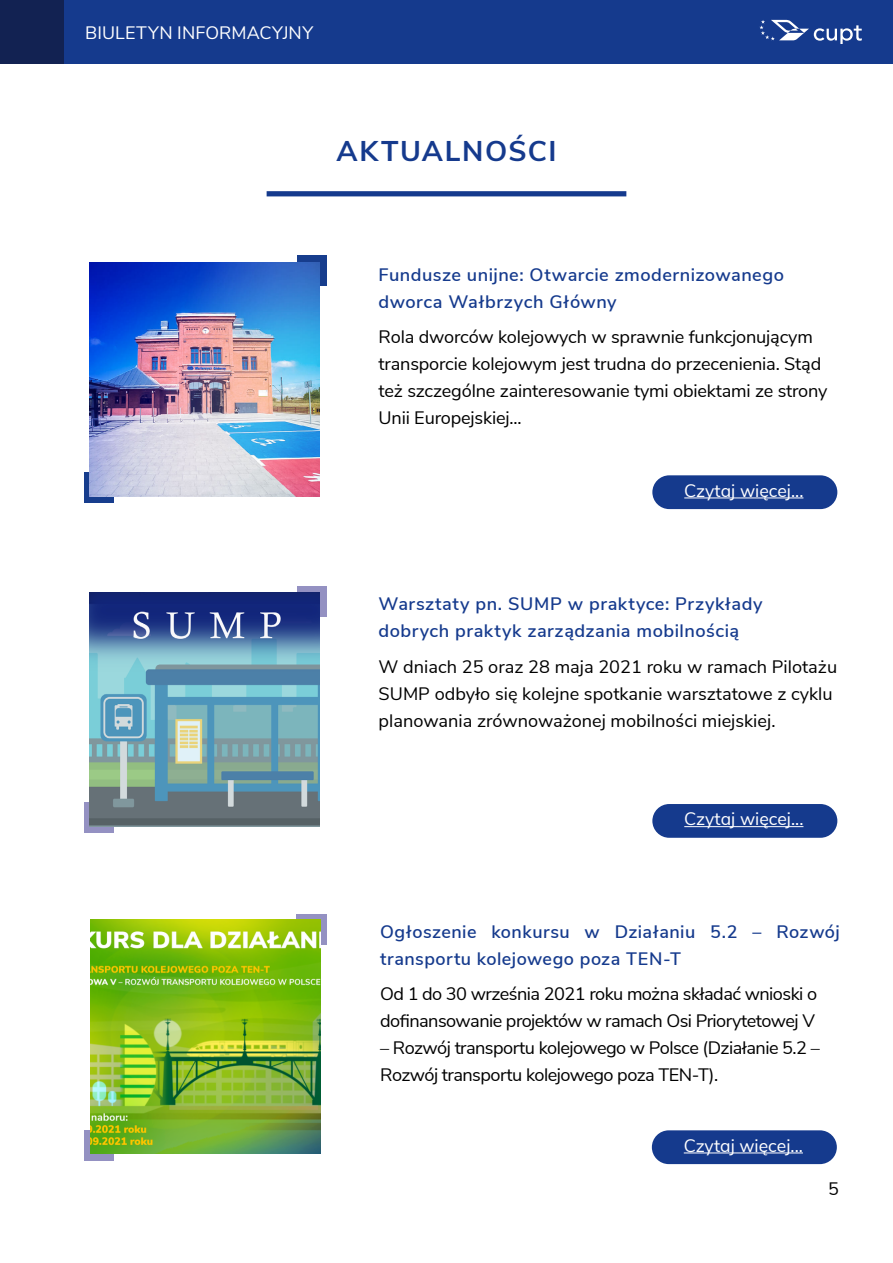
<style>
.page{position:relative;width:893px;height:1263px;background:#fff}
.page>*{position:absolute;margin:0;border:0;box-sizing:border-box;transform-origin:0 0}
.Nagłówki_-_sekcje{font:700 28.5px "Nunito Sans";letter-spacing:.055em;color:#153a8d}
.aktualności_treść{font:18px/27px "Nunito Sans";letter-spacing:-.01em;color:#000}
.Head_aktualności{font:600 18px/27px "Nunito Sans";letter-spacing:.025em;color:#153a8d}
.aktualności_treść-2{font:18px/27px "Nunito Sans";letter-spacing:-.03em;color:#000}
.czytaj_więcej{font:18px "Nunito Sans";color:#fff}
.t1{font:16.5px "Nunito Sans";letter-spacing:.01em;color:#fff}
</style>
<div class="page">
<div style="left:38px;top:0;width:855px;height:64px;background:#153a8d"></div>
<div style="left:0;top:0;width:64px;height:64px;background:#122252"></div>
<svg style="left:759px;top:20px;width:103px;height:24px"></svg>
<div style="left:267px;top:191px;width:359px;height:5px;background:#153a8d"></div>
<div style="left:297px;top:255px;width:30px;height:30px;background:#173d8d"></div>
<div style="left:84px;top:472px;width:29px;height:30px;background:#173d8d"></div>
<img style="left:90px;top:263px;width:230px;height:234px">
<div style="left:652px;top:475px;width:185px;height:34px;background:#153a8d;border-radius:17px"></div>
<hr style="left:684px;top:497px;width:119px;height:1px;background:#fff">
<div style="left:297px;top:587px;width:30px;height:30px;background:#9491c2"></div>
<div style="left:84px;top:803px;width:29px;height:30px;background:linear-gradient(to bottom,#9491c2,#9491c2)"></div>
<img style="left:90px;top:592px;width:230px;height:234px">
<div style="left:652px;top:804px;width:185px;height:34px;background:#153a8d;border-radius:17px"></div>
<hr style="left:684px;top:826px;width:119px;height:1px;background:#fff">
<div style="left:652px;top:1130px;width:185px;height:34px;background:#153a8d;border-radius:17px"></div>
<hr style="left:684px;top:1152px;width:119px;height:1px;background:#fff">
<div style="left:298px;top:915px;width:29px;height:30px;background:#9491c2"></div>
<svg style="left:84px;top:1130px;width:30px;height:30px"></svg>
<div style="left:296px;top:915px;width:30px;height:30px;background:#9491c2"></div>
<img style="left:91px;top:919px;width:230px;height:234px">
<p class="t1" style="left:85px;top:20px;width:212px">BIULETYN INFORMACYJNY</p>
<p class="Nagłówki_-_sekcje" style="left:336px;top:131px;width:222px">AKTUALNOŚCI</p>
<p class="Head_aktualności" style="left:379px;top:260px;width:407px">Fundusze unijne: Otwarcie zmodernizowanego dworca Wałbrzych Główny</p>
<p class="aktualności_treść" style="left:379px;top:322px;width:450px">Rola dworców kolejowych w sprawnie funkcjonującym transporcie kolejowym jest trudna do przecenienia. Stąd też szczególne zainteresowanie tymi obiektami ze strony Unii Europejskiej...</p>
<p class="czytaj_więcej" style="left:684px;top:477px;width:121px">Czytaj więcej...</p>
<p class="Head_aktualności" style="left:379px;top:589px;width:385px">Warsztaty pn. SUMP w praktyce: Przykłady dobrych praktyk zarządzania mobilnością</p>
<p class="aktualności_treść" style="left:379px;top:652px;width:460px">W dniach 25 oraz 28 maja 2021 roku w ramach Pilotażu<br>SUMP odbyło się kolejne spotkanie warsztatowe z cyklu planowania zrównoważonej mobilności miejskiej.</p>
<p class="czytaj_więcej" style="left:684px;top:806px;width:121px">Czytaj więcej...</p>
<p class="Head_aktualności" style="left:380px;top:917px;width:461px">Ogłoszenie konkursu w Działaniu 5.2 – Rozwój transportu kolejowego poza TEN-T</p>
<p class="aktualności_treść-2" style="left:380px;top:979px;width:438px">Od 1 do 30 września 2021 roku można składać wnioski o dofinansowanie projektów w ramach Osi Priorytetowej V</p>
<p class="aktualności_treść-2" style="left:380px;top:1033px;width:441px">– Rozwój transportu kolejowego w Polsce (Działanie 5.2 –<br>Rozwój transportu kolejowego poza TEN-T).</p>
<p class="czytaj_więcej" style="left:684px;top:1132px;width:121px">Czytaj więcej...</p>
<p class="aktualności_treść" style="left:828px;top:1174px;width:12px">5</p>
</div>
